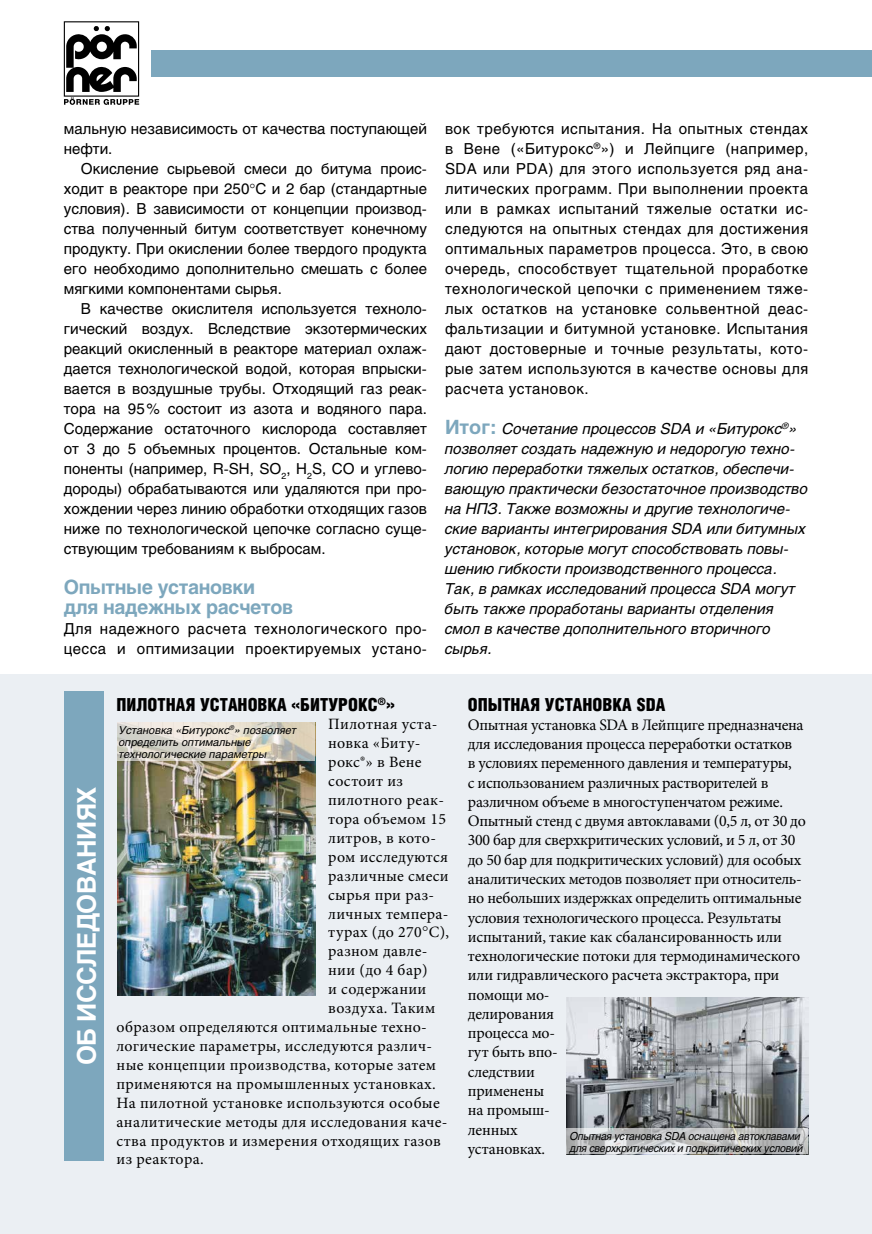
<style>
.page{position:relative;width:872px;height:1234px;background:#fff}
.page>*{position:absolute;margin:0;border:0;box-sizing:border-box;transform-origin:0 0}
.t1{font:700 25.5px "v Helios";letter-spacing:-.02em;color:#fff}
.t2{font:700 19.5px/20px "v Helios";letter-spacing:-.02em;color:#7da7bd}
.t3{font:900 18px "v Helios Cond";color:#000}
.t4{font:16.05px/19.2px "Minion Pro";letter-spacing:-.02em;color:#000}
.t5{font:15.75px "Minion Pro";letter-spacing:.02em;color:#000}
.t6{font:15px/20px "v Helios";color:#000;text-align:justify}
.t7{font:italic 15px/20px "v Helios";color:#000}
.t8{font:15px/20px "v Helios";letter-spacing:.03em;color:#000}
.t9{font:italic 10.95px/12px "v Helios";letter-spacing:-.02em;color:#000;scale:.95 1}
.t10{font:italic 10.95px/12px "v Helios";color:#000}
.s1{font-weight:700;font-style:normal;font-size:19.5px;color:#7da7bd}
</style>
<div class="page">
<div style="left:0;top:674px;width:872px;height:559px;background:#ebeff3"></div>
<div style="left:64px;top:691px;width:40px;height:469px;background:#7da7bd"></div>
<svg style="left:64px;top:21px;width:75px;height:84px"></svg>
<div style="left:151px;top:50px;width:721px;height:26px;background:#7da7bd"></div>
<img style="left:117px;top:761px;width:198px;height:233px">
<svg style="left:117px;top:722px;width:198px;height:39px;background:#dcd6c9"></svg>
<img style="left:566px;top:997px;width:242px;height:157px">
<svg style="left:566px;top:1128px;width:242px;height:25px;background:#c1c3c3"></svg>
<p class="t6" style="left:64px;top:119px;width:365px">мальную независимость от качества поступающей нефти.</p>
<p class="t6" style="left:64px;top:158px;width:365px;text-indent:17px">Окисление сырьевой смеси до битума проис&shy;ходит в реакторе при 250 С и 2 бар (стандартные условия). В зависимости от концепции производ&shy;ства полученный битум соответствует конечному продукту. При окислении более твердого продукта его необходимо дополнительно смешать с более мягкими компонентами сырья.</p>
<p class="t6" style="left:64px;top:298px;width:365px;text-indent:17px">В качестве окислителя используется техноло&shy;гический воздух. Вследствие экзотермических реакций окисленный в реакторе материал охлаж&shy;дается технологической водой, которая впрыски&shy;вается в воздушные трубы. Отходящий газ реак&shy;тора на 95% состоит из азота и водяного пара.<br>Содержание остаточного кислорода составляет от 3 до 5 объемных процентов. Остальные ком&shy;поненты (например, R‑SH, SO<sub>2</sub>, H<sub>2</sub>S, CO и углево&shy;дороды) обрабатываются или удаляются при про&shy;хождении через линию обработки отходящих газов ниже по технологической цепочке согласно суще&shy;ствующим требованиям к выбросам.</p>
<h2 class="t2" style="left:64px;top:577px;width:231px">Опытные установки для надежных расчетов</h2>
<p class="t8" style="left:64px;top:618px;width:365px">Для надежного расчета технологического про&shy;цесса и оптимизации проектируемых устано-</p>
<p class="t6" style="left:445px;top:119px;width:365px">вок требуются испытания. На опытных стендах в Вене («Битурокс<sup>®</sup>») и Лейпциге (например, SDA или PDA) для этого используется ряд ана&shy;литических программ. При выполнении проекта или в рамках испытаний тяжелые остатки ис&shy;следуются на опытных стендах для достижения оптимальных параметров процесса. Это, в свою очередь, способствует тщательной проработке технологической цепочки с применением тяже&shy;лых остатков на установке сольвентной деас&shy;фальтизации и битумной установке. Испытания дают достоверные и точные результаты, кото&shy;рые затем используются в качестве основы для расчета установок.</p>
<p class="t7" style="left:445px;top:418px;width:364px"><span class="s1">Итог:</span> Сочетание процессов SDA и «Битурокс<sup>®</sup>» позволяет создать надежную и недорогую техно&shy;логию переработки тяжелых остатков, обеспечи&shy;вающую практически безостаточное производство на НПЗ. Также возможны и другие технологиче&shy;ские варианты интегрирования SDA или битумных установок, которые могут способствовать повы&shy;шению гибкости производственного процесса.<br>Так, в рамках исследований процесса SDA могут быть также проработаны варианты отделения смол в качестве дополнительного вторичного сырья.</p>
<h1 class="t1" style="left:72px;top:1065px;width:280px;rotate:-90deg">ОБ ИССЛЕДОВАНИЯХ</h1>
<p class="t3" style="left:117px;top:693px;width:280px">ПИЛОТНАЯ УСТАНОВКА «БИТУРОКС<sup>®</sup>»</p>
<p class="t5" style="left:328px;top:713px;width:111px">Пилотная уста-</p>
<p class="t5" style="left:328px;top:732px;width:94px">новка «Биту-</p>
<p class="t5" style="left:328px;top:751px;width:95px">рокс®» в Вене</p>
<p class="t5" style="left:328px;top:770px;width:76px">состоит из</p>
<p class="t5" style="left:328px;top:789px;width:117px">пилотного реак-</p>
<p class="t5" style="left:328px;top:808px;width:119px">тора объемом 15</p>
<p class="t5" style="left:328px;top:827px;width:109px">литров, в кото-</p>
<p class="t5" style="left:328px;top:846px;width:122px">ром исследуются</p>
<p class="t5" style="left:328px;top:864px;width:122px">различные смеси</p>
<p class="t5" style="left:328px;top:883px;width:107px">сырья при раз-</p>
<p class="t5" style="left:328px;top:902px;width:122px">личных темпера-</p>
<p class="t5" style="left:328px;top:921px;width:122px">турах (до 270 С),</p>
<p class="t5" style="left:328px;top:940px;width:101px">разном давле-</p>
<p class="t5" style="left:328px;top:959px;width:101px">нии (до 4 бар)</p>
<p class="t5" style="left:328px;top:978px;width:100px">и содержании</p>
<p class="t5" style="left:328px;top:997px;width:109px">воздуха. Таким</p>
<p class="t5" style="left:117px;top:1016px;width:312px">образом определяются оптимальные техно-</p>
<p class="t5" style="left:117px;top:1035px;width:317px">логические параметры, исследуются различ-</p>
<p class="t5" style="left:117px;top:1053px;width:321px">ные концепции производства, которые затем</p>
<p class="t5" style="left:117px;top:1072px;width:321px">применяются на промышленных установках.</p>
<p class="t5" style="left:117px;top:1091px;width:325px">На пилотной установке используются особые</p>
<p class="t5" style="left:117px;top:1110px;width:332px">аналитические методы для исследования каче-</p>
<p class="t5" style="left:117px;top:1129px;width:326px">ства продуктов и измерения отходящих газов</p>
<p class="t5" style="left:117px;top:1148px;width:89px">из реактора.</p>
<p class="t10" style="left:119px;top:723px;width:179px">Установка «Битурокс<sup>®</sup>» позволяет определить оптимальные технологические параметры</p>
<p class="t3" style="left:468px;top:693px;width:199px">ОПЫТНАЯ УСТАНОВКА SDA</p>
<p class="t4" style="left:468px;top:715px;width:339px">Опытная установка SDA в Лейпциге предназначена для исследования процесса переработки остатков<br>в условиях переменного давления и температуры,<br>с использованием различных растворителей в различном объеме в многоступенчатом режиме.<br>Опытный стенд с двумя автоклавами (0,5 л, от 30 до 300 бар для сверхкритических условий, и 5 л, от 30 до 50 бар для подкритических условий) для особых аналитических методов позволяет при относитель&shy;но небольших издержках определить оптимальные условия технологического процесса. Результаты испытаний, такие как сбалансированность или технологические потоки для термодинамического или гидравлического расчета экстрактора, при помощи мо-<br>делирования<br>процесса мо-<br>гут быть впо-<br>следствии<br>применены<br>на промыш-<br>ленных<br>установках.</p>
<p class="t9" style="left:570px;top:1129px;width:247px">Опытная установка SDA оснащена автоклавами для сверхкритических и подкритических условий</p>
</div>
